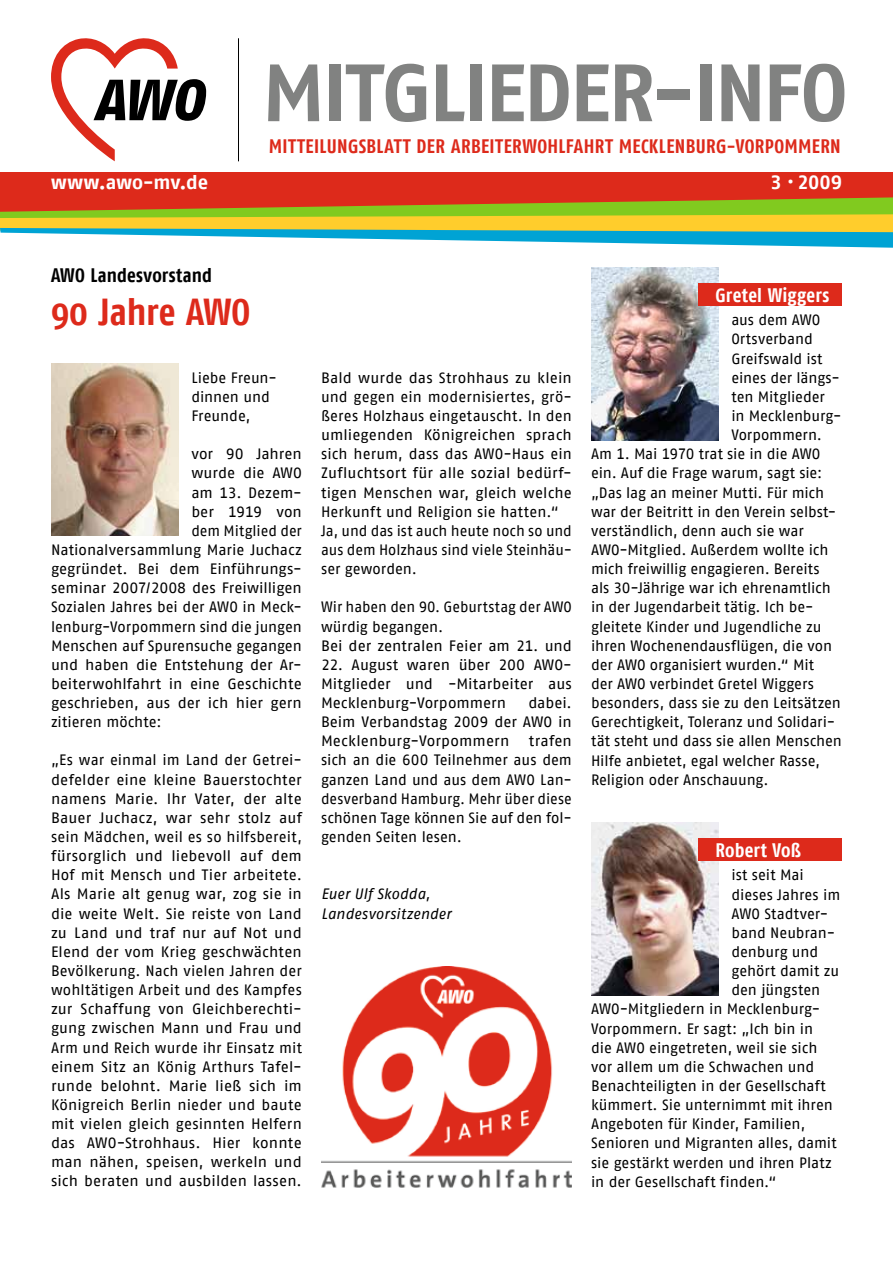
<style>
.page{position:relative;width:893px;height:1263px;background:#fff}
.page>*{position:absolute;margin:0;border:0;box-sizing:border-box;transform-origin:0 0}
.t1{font:700 81px "AWO Fago Office";letter-spacing:-.025em;color:#818281}
.t2{font:700 37.5px "AWO Fago Cond";letter-spacing:-.005em;color:#dd2a1b}
.t3{font:700 19.5px "AWO Fago Cond";letter-spacing:.015em;color:#dd2a1b}
.t4{font:700 19.5px "AWO Fago Cond";letter-spacing:.005em;color:#fff}
.t5{font:700 19.5px "AWO Fago Office";color:#fff}
.t6{font:700 19.5px "AWO Fago Cond";letter-spacing:.005em;color:#000}
.t7{font:15px/19.2px "AWO Fago Office";letter-spacing:-.005em;color:#000;text-align:justify}
.t8{font:italic 15px/19.2px "AWO Fago Office";color:#000}
</style>
<div class="page">
<div style="left:0;top:172px;width:893px;height:49px;background:#dd2a1b"></div>
<svg style="left:51px;top:38px;width:155px;height:123px"></svg>
<svg style="left:0;top:197px;width:893px;height:51px"></svg>
<hr style="left:238px;top:38px;width:1px;height:123px;background:#000">
<img style="left:591px;top:268px;width:128px;height:172px">
<img style="left:51px;top:364px;width:128px;height:172px">
<img style="left:591px;top:823px;width:128px;height:172px">
<div style="left:698px;top:284px;width:144px;height:22px;background:#dd2a1b"></div>
<div style="left:698px;top:838px;width:144px;height:23px;background:#dd2a1b"></div>
<img style="left:321px;top:966px;width:251px;height:222px">
<h1 class="t1" style="left:262px;top:45px;width:587px">MITGLIEDER-INFO</h1>
<h3 class="t3" style="left:269px;top:135px;width:519px">MITTEILUNGSBLATT DER ARBEITERWOHLFAHRT MECKLENBURG-VORPOMM</h3>
<h3 class="t3" style="left:812px;top:135px;width:30px">ERN</h3>
<h3 class="t5" style="left:51px;top:171px;width:159px">www.awo-mv.de</h3>
<h3 class="t5" style="left:770px;top:171px;width:73px">3 · 2009</h3>
<h3 class="t6" style="left:51px;top:263px;width:163px">AWO LANDESVORSTAND</h3>
<h2 class="t2" style="left:51px;top:290px;width:201px">90 JAHRE AWO</h2>
<p class="t7" style="left:191px;top:368px;width:87px;text-align:left">Liebe Freun&shy;dinnen und<br>Freunde,</p>
<p class="t7" style="left:191px;top:444px;width:112px">vor 90 Jahren</p>
<p class="t7" style="left:191px;top:463px;width:112px">wurde die AWO</p>
<p class="t7" style="left:191px;top:483px;width:112px">am 13. Dezem-</p>
<p class="t7" style="left:191px;top:502px;width:112px">ber 1919 von</p>
<p class="t7" style="left:191px;top:521px;width:112px">dem Mitglied der</p>
<p class="t7" style="left:51px;top:540px;width:252px">Nationalversammlung Marie Juchacz</p>
<p class="t7" style="left:51px;top:559px;width:252px">gegründet. Bei dem Einführungs-</p>
<p class="t7" style="left:51px;top:578px;width:252px">seminar 2007/2008 des Freiwilligen</p>
<p class="t7" style="left:51px;top:597px;width:252px">Sozialen Jahres bei der AWO in Meck-</p>
<p class="t7" style="left:51px;top:616px;width:252px">lenburg-Vorpommern sind die jungen</p>
<p class="t7" style="left:51px;top:636px;width:252px">Menschen auf Spurensuche gegangen</p>
<p class="t7" style="left:51px;top:655px;width:252px">und haben die Entstehung der Ar-</p>
<p class="t7" style="left:51px;top:674px;width:252px">beiterwohlfahrt in eine Geschichte</p>
<p class="t7" style="left:51px;top:693px;width:252px">geschrieben, aus der ich hier gern</p>
<p class="t7" style="left:51px;top:712px;width:112px">zitieren möchte:</p>
<p class="t7" style="left:51px;top:750px;width:252px">„Es war einmal im Land der Getrei&shy;defelder eine kleine Bauerstochter namens Marie. Ihr Vater, der alte Bauer Juchacz, war sehr stolz auf sein Mädchen, weil es so hilfsbereit, fürsorglich und liebevoll auf dem Hof mit Mensch und Tier arbeitete.<br>Als Marie alt genug war, zog sie in die weite Welt. Sie reiste von Land zu Land und traf nur auf Not und Elend der vom Krieg geschwächten Bevölkerung. Nach vielen Jahren der wohltätigen Arbeit und des Kampfes zur Schaffung von Gleichberechti&shy;gung zwischen Mann und Frau und Arm und Reich wurde ihr Einsatz mit einem Sitz an König Arthurs Tafel&shy;runde belohnt. Marie ließ sich im Königreich Berlin nieder und baute mit vielen gleich gesinnten Helfern das AWO-Strohhaus. Hier konnte man nähen, speisen, werkeln und sich beraten und ausbilden lassen.</p>
<p class="t7" style="left:321px;top:368px;width:252px;text-align:left">Bald wurde das Strohhaus zu klein und gegen ein modernisiertes, grö&shy;ßeres Holzhaus eingetauscht. In den umliegenden Königreichen sprach sich herum, dass das AWO-Haus ein Zufluchtsort für alle sozial bedürf&shy;tigen Menschen war, gleich welche Herkunft und Religion sie hatten.“ Ja, und das ist auch heute noch so und aus dem Holzhaus sind viele Steinhäu&shy;ser geworden.</p>
<p class="t7" style="left:321px;top:597px;width:252px;text-align:left">Wir haben den 90. Geburtstag der AWO würdig begangen.<br>Bei der zentralen Feier am 21. und</p>
<p class="t7" style="left:321px;top:655px;width:252px">22. August waren über 200 AWO-Mitglieder und -Mitarbeiter aus Mecklenburg-Vorpommern</p>
<p class="t7" style="left:321px;top:693px;width:252px;text-indent:207px">dabei.<br>Beim Verbandstag 2009 der AWO in Mecklenburg-Vorpommern</p>
<p class="t7" style="left:321px;top:731px;width:252px;text-indent:208px">trafen sich an die 600 Teilnehmer aus dem ganzen Land und aus dem AWO Lan&shy;desverband Hamburg. Mehr über diese schönen Tage können Sie auf den fol&shy;genden Seiten lesen.</p>
<p class="t8" style="left:321px;top:884px;width:132px">Euer Ulf Skodda,<br>Landesvorsitzender</p>
<h3 class="t4" style="left:715px;top:284px;width:115px">GRETEL WIGGERS</h3>
<p class="t7" style="left:731px;top:310px;width:91px">aus dem AWO</p>
<p class="t7" style="left:731px;top:329px;width:83px">Ortsverband</p>
<p class="t7" style="left:731px;top:349px;width:93px">Greifswald ist</p>
<p class="t7" style="left:731px;top:368px;width:110px">eines der längs-</p>
<p class="t7" style="left:731px;top:387px;width:95px">ten Mitglieder</p>
<p class="t7" style="left:731px;top:406px;width:112px">in Mecklenburg-</p>
<p class="t7" style="left:731px;top:425px;width:92px">Vorpommern.</p>
<p class="t7" style="left:591px;top:444px;width:231px">Am 1. Mai 1970 trat sie in die AWO</p>
<p class="t7" style="left:591px;top:463px;width:233px">ein. Auf die Frage warum, sagt sie:</p>
<p class="t7" style="left:591px;top:483px;width:235px">„Das lag an meiner Mutti. Für mich</p>
<p class="t7" style="left:591px;top:502px;width:247px">war der Beitritt in den Verein selbst-</p>
<p class="t7" style="left:591px;top:521px;width:214px">verständlich, denn auch sie war</p>
<p class="t7" style="left:591px;top:540px;width:239px">AWO-Mitglied. Außerdem wollte ich</p>
<p class="t7" style="left:591px;top:559px;width:230px">mich freiwillig engagieren. Bereits</p>
<p class="t7" style="left:591px;top:578px;width:241px">als 30-Jährige war ich ehrenamtlich</p>
<p class="t7" style="left:591px;top:597px;width:224px">in der Jugendarbeit tätig. Ich be-</p>
<p class="t7" style="left:591px;top:617px;width:232px">gleitete Kinder und Jugendliche zu</p>
<p class="t7" style="left:591px;top:636px;width:243px">ihren Wochenendausflügen, die von</p>
<p class="t7" style="left:591px;top:655px;width:224px">der AWO organisiert wurden.“ Mit</p>
<p class="t7" style="left:591px;top:674px;width:224px">der AWO verbindet Gretel Wiggers</p>
<p class="t7" style="left:591px;top:693px;width:251px">besonders, dass sie zu den Leitsätzen</p>
<p class="t7" style="left:591px;top:712px;width:245px">Gerechtigkeit, Toleranz und Solidari-</p>
<p class="t7" style="left:591px;top:731px;width:252px">tät steht und dass sie allen Menschen</p>
<p class="t7" style="left:591px;top:751px;width:230px">Hilfe anbietet, egal welcher Rasse,</p>
<p class="t7" style="left:591px;top:770px;width:179px">Religion oder Anschauung.</p>
<h3 class="t4" style="left:715px;top:839px;width:87px">ROBERT VOß</h3>
<p class="t7" style="left:731px;top:865px;width:74px">ist seit Mai</p>
<p class="t7" style="left:731px;top:884px;width:110px">dieses Jahres im</p>
<p class="t7" style="left:731px;top:904px;width:98px">AWO Stadtver-</p>
<p class="t7" style="left:731px;top:923px;width:105px">band Neubran-</p>
<p class="t7" style="left:731px;top:942px;width:88px">denburg und</p>
<p class="t7" style="left:731px;top:961px;width:109px">gehört damit zu</p>
<p class="t7" style="left:731px;top:980px;width:90px">den jüngsten</p>
<p class="t7" style="left:591px;top:999px;width:231px">AWO-Mitgliedern in Mecklenburg-</p>
<p class="t7" style="left:591px;top:1018px;width:224px">Vorpommern. Er sagt: „Ich bin in</p>
<p class="t7" style="left:591px;top:1038px;width:228px">die AWO eingetreten, weil sie sich</p>
<p class="t7" style="left:591px;top:1057px;width:225px">vor allem um die Schwachen und</p>
<p class="t7" style="left:591px;top:1076px;width:236px">Benachteiligten in der Gesellschaft</p>
<p class="t7" style="left:591px;top:1095px;width:243px">kümmert. Sie unternimmt mit ihren</p>
<p class="t7" style="left:591px;top:1114px;width:216px">Angeboten für Kinder, Familien,</p>
<p class="t7" style="left:591px;top:1133px;width:247px">Senioren und Migranten alles, damit</p>
<p class="t7" style="left:591px;top:1152px;width:242px">sie gestärkt werden und ihren Platz</p>
<p class="t7" style="left:591px;top:1172px;width:187px">in der Gesellschaft finden.“</p>
</div>
